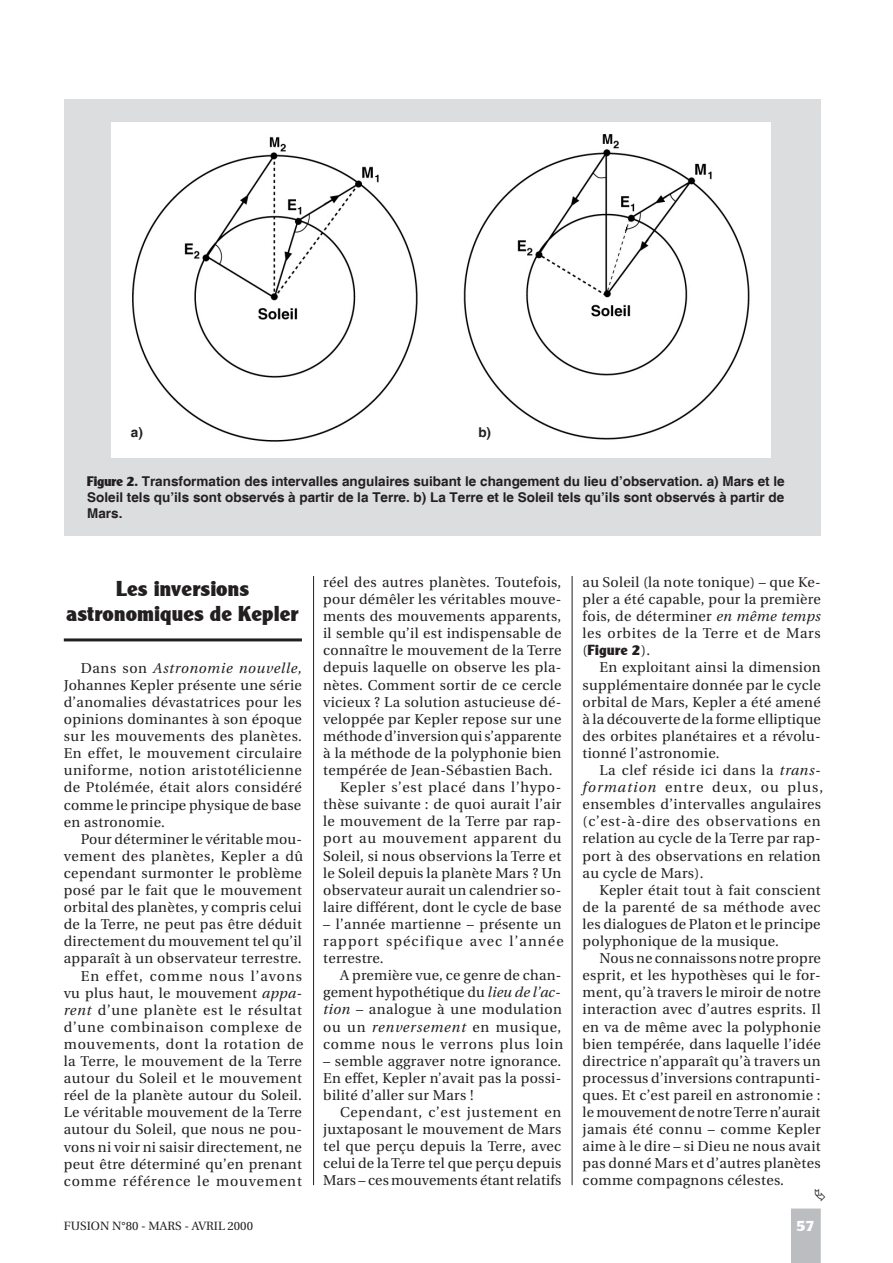
<style>
.page{position:relative;width:893px;height:1263px;background:#fff}
.page>*{position:absolute;margin:0;border:0;box-sizing:border-box;transform-origin:0 0}
.t1{font:21px/25.2px "Clear Black DB Normal";letter-spacing:.015em;color:#231f20;text-align:center}
.t2{font:15px "Clear Black DB Normal";color:#fff}
.t3{font:14.25px/17.1px "Utopia";letter-spacing:.025em;color:#231f20;text-align:justify}
.t4{font:14.25px "Utopia";letter-spacing:.05em;color:#231f20}
.t5{font:14.25px "Utopia";letter-spacing:.055em;color:#231f20}
.t6{font:14.25px "Clear Black DB Normal";letter-spacing:.025em;color:#231f20}
.t7{font:700 13.5px/16.2px "Helvetica";color:#231f20;text-align:justify}
.t8{font:12px "Utopia";color:#231f20}
.s1{font-family:"Clear Black DB Normal";font-weight:400}
.s2{font-style:italic}
.s3{font-family:"Utopia"}
</style>
<div class="page">
<hr style="left:313px;top:98px;width:1px;height:1087px;background:#231f20">
<hr style="left:572px;top:98px;width:1px;height:1087px;background:#231f20">
<div style="left:791px;top:1208px;width:30px;height:55px;background:#bcbdc0"></div>
<div style="left:302px;top:58px;width:299px;height:518px;background:#fff"></div>
<div style="left:64px;top:99px;width:757px;height:436px;background:#dcdddf"></div>
<hr style="left:64px;top:638px;width:238px;height:3px;background:#231f20">
<div style="left:112px;top:122px;width:659px;height:335px;background:#fff"></div>
<p class="t7" style="left:131px;top:425px;width:14px">a)</p>
<p class="t7" style="left:478px;top:425px;width:14px">b)</p>
<p class="t7" style="left:87px;top:473px;width:699px"><span class="s1">Figure 2.</span> Transformation des intervalles angulaires suibant le changement du lieu d’observation. a) Mars et le Soleil tels qu’ils sont observés à partir de la Terre. b) La Terre et le Soleil tels qu’ils sont observés à partir de Mars.</p>
<h1 class="t1" style="left:67px;top:576px;width:233px">Les inversions astronomiques de Kepler</h1>
<p class="t3" style="left:64px;top:660px;width:240px;text-indent:17px">Dans son <span class="s2">Astronomie nouvelle, </span>Johannes Kepler présente une série d’anomalies dévastatrices pour les opinions dominantes à son époque sur les mouvements des planètes.<br>En effet, le mouvement circulaire uniforme, notion aristotélicienne de Ptolémée, était alors considéré comme le principe physique de base en astronomie.</p>
<p class="t3" style="left:64px;top:831px;width:241px;text-align:right">Pour déterminer le véritable mou&shy;vement des planètes, Kepler a dû cependant surmonter le problème posé par le fait que le mouvement orbital des planètes, y compris celui de la Terre, ne peut pas être déduit directement du mouvement tel qu’il apparaît à un observateur terrestre.<br>En effet, comme nous l’avons vu plus haut, le mouvement <span class="s2">appa&shy;rent</span> d’une planète est le résultat d’une combinaison complexe de mouvements, dont la rotation de la Terre, le mouvement de la Terre autour du Soleil et le mouvement réel de la planète autour du Soleil.<br>Le véritable mouvement de la Terre autour du Soleil, que nous ne pou&shy;vons ni voir ni saisir directement, ne peut être déterminé qu’en prenant comme référence le mouvement</p>
<p class="t3" style="left:323px;top:574px;width:240px">réel des autres planètes. Toutefois,</p>
<p class="t3" style="left:323px;top:591px;width:240px">pour démêler les véritables mouve-</p>
<p class="t3" style="left:323px;top:608px;width:240px">ments des mouvements apparents,</p>
<p class="t3" style="left:323px;top:625px;width:240px">il semble qu’il est indispensable de</p>
<p class="t3" style="left:323px;top:642px;width:240px">connaître le mouvement de la Terre</p>
<p class="t3" style="left:323px;top:659px;width:240px">depuis laquelle on observe les pla-</p>
<p class="t3" style="left:323px;top:676px;width:240px">nètes. Comment sortir de ce cercle</p>
<p class="t3" style="left:323px;top:693px;width:240px">vicieux ? La solution astucieuse dé-</p>
<p class="t3" style="left:323px;top:711px;width:240px">veloppée par Kepler repose sur une</p>
<p class="t3" style="left:323px;top:728px;width:240px">méthode d’inversion qui s’apparente</p>
<p class="t3" style="left:323px;top:745px;width:240px">à la méthode de la polyphonie bien</p>
<p class="t3" style="left:323px;top:762px;width:231px">tempérée de Jean-Sébastien Bach.</p>
<p class="t4" style="left:340px;top:779px;width:223px">Kepler s’est placé dans l’hypo-</p>
<p class="t3" style="left:323px;top:796px;width:240px">thèse suivante : de quoi aurait l’air</p>
<p class="t3" style="left:323px;top:813px;width:240px">le mouvement de la Terre par rap-</p>
<p class="t5" style="left:323px;top:831px;width:240px">port au mouvement apparent du</p>
<p class="t3" style="left:323px;top:847px;width:240px">Soleil, si nous observions la Terre et</p>
<p class="t3" style="left:323px;top:864px;width:240px">le Soleil depuis la planète Mars ? Un</p>
<p class="t3" style="left:323px;top:882px;width:240px">observateur aurait un calendrier so-</p>
<p class="t3" style="left:323px;top:899px;width:240px">laire différent, dont le cycle de base</p>
<p class="t3" style="left:323px;top:916px;width:242px;text-align:left">– l’année martienne – présente un rapport spécifique avec l’année terrestre.</p>
<p class="t3" style="left:323px;top:967px;width:242px;text-align:left;text-indent:17px">A première vue, ce genre de chan&shy;gement hypothétique du <span class="s2">lieu de l’ac&shy;tion</span> – analogue à une modulation ou un <span class="s2">renversement</span> en musique, comme nous le verrons plus loin</p>
<p class="t3" style="left:323px;top:1053px;width:240px">– semble aggraver notre ignorance.<br>En effet, Kepler n’avait pas la possi&shy;bilité d’aller sur Mars !</p>
<p class="t3" style="left:323px;top:1104px;width:240px;text-indent:17px">Cependant, c’est justement en juxtaposant le mouvement de Mars tel que perçu depuis la Terre, avec celui de la Terre tel que perçu depuis Mars – ces mouvements étant relatifs</p>
<p class="t3" style="left:583px;top:574px;width:240px">au Soleil (la note tonique) – que Ke&shy;pler a été capable, pour la première fois, de déterminer <span class="s2">en même temps </span>les orbites de la Terre et de Mars</p>
<p class="t6" style="left:583px;top:642px;width:69px"><span class="s3">(</span>Figure 2<span class="s3">).</span></p>
<p class="t3" style="left:583px;top:659px;width:240px;text-indent:17px">En exploitant ainsi la dimension supplémentaire donnée par le cycle orbital de Mars, Kepler a été amené à la découverte de la forme elliptique des orbites planétaires et a révolu&shy;tionné l’astronomie.</p>
<p class="t3" style="left:583px;top:762px;width:242px;text-align:left;text-indent:17px">La clef réside ici dans la <span class="s2">trans&shy;formation</span> entre deux, ou plus, ensembles d’intervalles angulaires (c’est-à-dire des observations en relation au cycle de la Terre par rap&shy;port à des observations en relation au cycle de Mars).</p>
<p class="t3" style="left:583px;top:882px;width:240px;text-indent:17px">Kepler était tout à fait conscient de la parenté de sa méthode avec les dialogues de Platon et le principe polyphonique de la musique.</p>
<p class="t3" style="left:583px;top:950px;width:240px;text-indent:17px">Nous ne connaissons notre propre esprit, et les hypothèses qui le for&shy;ment, qu’à travers le miroir de notre interaction avec d’autres esprits. Il en va de même avec la polyphonie bien tempérée, dans laquelle l’idée directrice n’apparaît qu’à travers un processus d’inversions contrapunti&shy;ques. Et c’est pareil en astronomie : le mouvement de notre Terre n’aurait jamais été connu – comme Kepler aime à le dire – si Dieu ne nous avait pas donné Mars et d’autres planètes comme compagnons célestes.</p>
<p class="t8" style="left:64px;top:1219px;width:191px">FUSION N°80 - MARS - AVRIL 2000</p>
<p class="t2" style="left:797px;top:1217px;width:19px">57</p>
</div>
